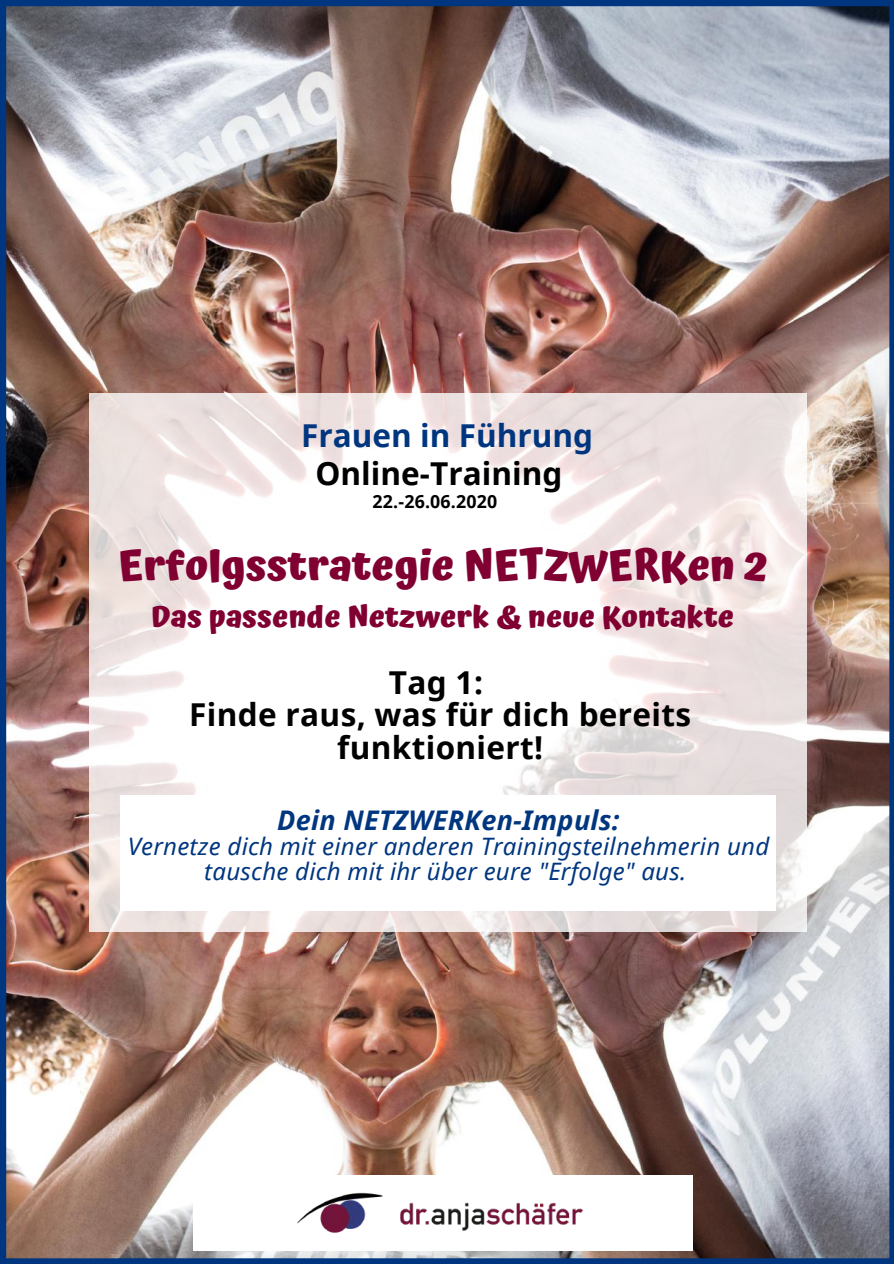
<style>
.page{position:relative;width:894px;height:1264px;background:#fff}
.page>*{position:absolute;margin:0;border:0;box-sizing:border-box;transform-origin:0 0}
.t1{font:700 42px "Atma";color:#800032}
.t2{font:700 31.5px/32.7px "Noto Sans";letter-spacing:.01em;color:#000;text-align:center}
.t3{font:700 31.5px "Noto Sans";color:#00367f}
.t4{font:700 30px "Atma";color:#800032}
.t5{font:italic 700 27px "Noto Sans";letter-spacing:.01em;color:#00367f}
.t6{font:italic 24px/24.5px "Noto Sans";letter-spacing:.01em;color:#00367f;text-align:center}
.t7{font:700 17.7px "Noto Sans";letter-spacing:.01em;color:#000}
</style>
<div class="page">
<img style="left:0;top:0;width:893px;height:1263px">
<img style="left:295px;top:1188px;width:289px;height:48px">
<div style="left:120px;top:795px;width:655px;height:116px;background:#fff"></div>
<h2 class="t3" style="left:301px;top:413px;width:293px">Frauen in Führung</h2>
<h2 class="t2" style="left:315px;top:456px;width:248px">Online-Training</h2>
<p class="t7" style="left:372px;top:489px;width:126px">22.-26.06.2020</p>
<h1 class="t1" style="left:118px;top:541px;width:651px">Erfolgsstrategie NETZWERKen 2</h1>
<p class="t4" style="left:151px;top:598px;width:584px">Das passende Netzwerk &amp; neue Kontakte</p>
<h2 class="t2" style="left:189px;top:665px;width:503px">Tag 1:<br>Finde raus, was für dich bereits funktioniert!</h2>
<p class="t5" style="left:277px;top:800px;width:344px">Dein NETZWERKen-Impuls:</p>
<p class="t6" style="left:128px;top:834px;width:643px">Vernetze dich mit einer anderen Trainingsteilnehmerin und tausche dich mit ihr über eure "Erfolge" aus.</p>
</div>
